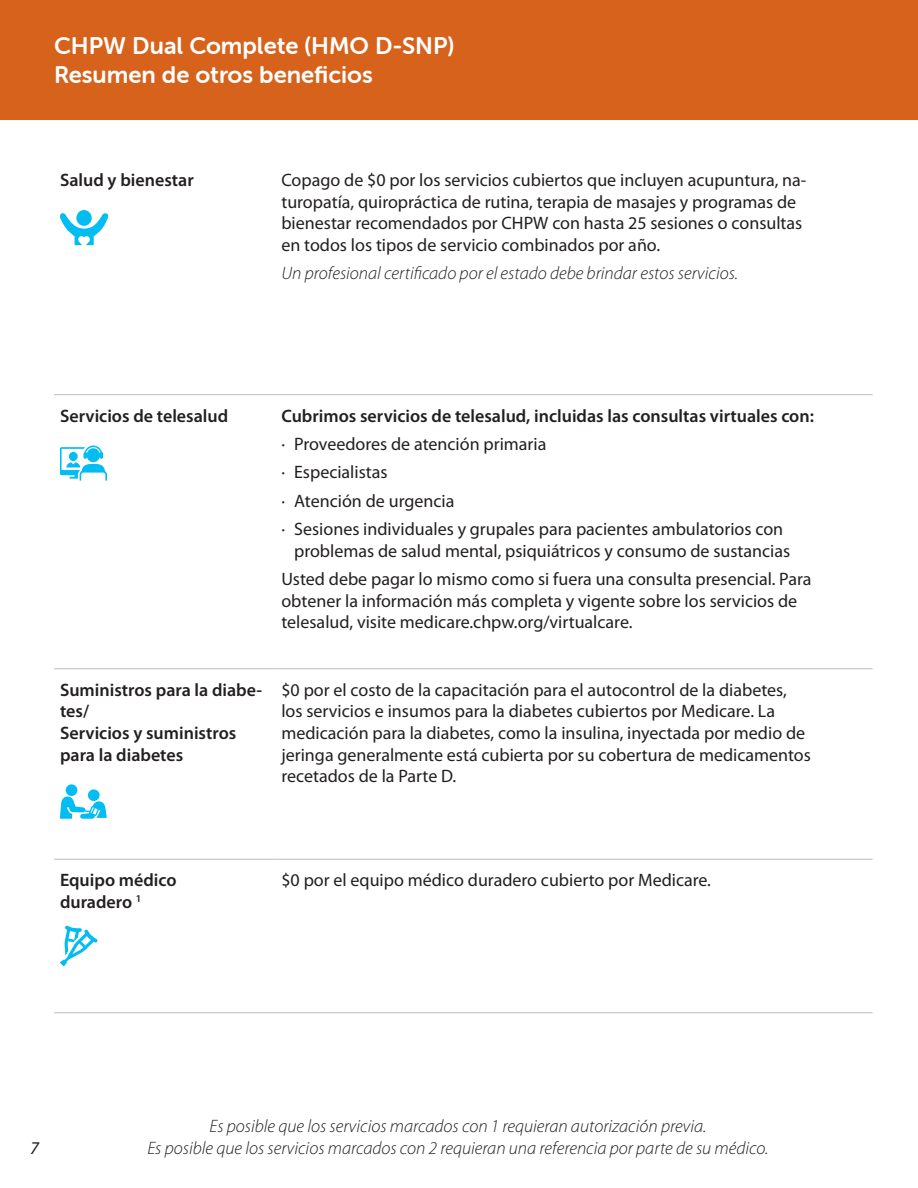
<style>
.page{position:relative;width:918px;height:1188px;background:#fff}
.page>*{position:absolute;margin:0;border:0;box-sizing:border-box;transform-origin:0 0}
.Paragraph_Style_1{font:24px/28.8px "Museo Sans Rounded 700";color:#fff}
.t1{font:18px/21.6px "Myriad Pro";color:#231f20}
.t2{font:italic 300 18px/21.6px "Myriad Pro";color:#231f20;text-align:center}
.t3{font:600 18px/21.6px "Myriad Pro";color:#231f20}
.t4{font:italic 18px "Myriad Pro";color:#231f20}
</style>
<div class="page">
<hr style="left:54px;top:394px;width:221px;height:1px;background:#bcbdc0">
<hr style="left:275px;top:394px;width:598px;height:1px;background:#bcbdc0">
<hr style="left:54px;top:668px;width:221px;height:1px;background:#bcbdc0">
<hr style="left:275px;top:668px;width:598px;height:1px;background:#bcbdc0">
<hr style="left:54px;top:859px;width:221px;height:1px;background:#bcbdc0">
<hr style="left:275px;top:859px;width:598px;height:1px;background:#bcbdc0">
<hr style="left:54px;top:1012px;width:221px;height:1px;background:#bcbdc0">
<hr style="left:275px;top:1012px;width:598px;height:1px;background:#bcbdc0">
<svg style="left:76px;top:210px;width:16px;height:16px"></svg>
<svg style="left:60px;top:213px;width:49px;height:32px"></svg>
<svg style="left:60px;top:446px;width:47px;height:35px"></svg>
<svg style="left:60px;top:797px;width:47px;height:22px"></svg>
<div style="left:88px;top:789px;width:12px;height:12px;background:#01bdf2;border-radius:50%"></div>
<div style="left:66px;top:784px;width:11px;height:12px;background:#01bdf2;border-radius:50%"></div>
<svg style="left:60px;top:925px;width:38px;height:41px"></svg>
<div style="left:0;top:0;width:918px;height:119px;background:#d6621b"></div>
<p class="Paragraph_Style_1" style="left:54px;top:32px;width:402px">CHPW Dual Complete (HMO D-SNP)<br>Resumen de otros beneficios</p>
<p class="t3" style="left:60px;top:170px;width:135px">Salud y bienestar</p>
<p class="t1" style="left:281px;top:170px;width:527px">Copago de $0 por los servicios cubiertos que incluyen acupuntura, na&shy;turopatía, quiropráctica de rutina, terapia de masajes y programas de bienestar recomendados por CHPW con hasta 25 sesiones o consultas en todos los tipos de servicio combinados por año.</p>
<p class="t2" style="left:281px;top:263px;width:458px">Un profesional certificado por el estado debe brindar estos servicios.</p>
<p class="t3" style="left:60px;top:405px;width:170px">Servicios de telesalud</p>
<p class="t3" style="left:281px;top:405px;width:534px">Cubrimos servicios de telesalud, incluidas las consultas virtuales con:</p>
<p class="t1" style="left:281px;top:434px;width:267px">· Proveedores de atención primaria</p>
<p class="t1" style="left:281px;top:462px;width:108px">· Especialistas</p>
<p class="t1" style="left:281px;top:490px;width:175px">· Atención de urgencia</p>
<p class="t1" style="left:294px;top:519px;width:498px;text-indent:-13px">· Sesiones individuales y grupales para pacientes ambulatorios con problemas de salud mental, psiquiátricos y consumo de sustancias</p>
<p class="t1" style="left:281px;top:569px;width:532px">Usted debe pagar lo mismo como si fuera una consulta presencial. Para obtener la información más completa y vigente sobre los servicios de telesalud, visite medicare.chpw.org/virtualcare.</p>
<p class="t3" style="left:60px;top:679px;width:204px">Suministros para la diabe&shy;tes/<br>Servicios y suministros para la diabetes</p>
<p class="t1" style="left:281px;top:679px;width:531px">$0 por el costo de la capacitación para el autocontrol de la diabetes, los servicios e insumos para la diabetes cubiertos por Medicare. La medicación para la diabetes, como la insulina, inyectada por medio de jeringa generalmente está cubierta por su cobertura de medicamentos recetados de la Parte D.</p>
<p class="t3" style="left:60px;top:870px;width:118px">Equipo médico duradero <sup>1</sup></p>
<p class="t1" style="left:281px;top:870px;width:431px">$0 por el equipo médico duradero cubierto por Medicare.</p>
<p class="t4" style="left:30px;top:1138px;width:10px">7</p>
<p class="t2" style="left:147px;top:1116px;width:623px">Es posible que los servicios marcados con 1 requieran autorización previa.<br>Es posible que los servicios marcados con 2 requieran una referencia por parte de su médico.</p>
</div>
